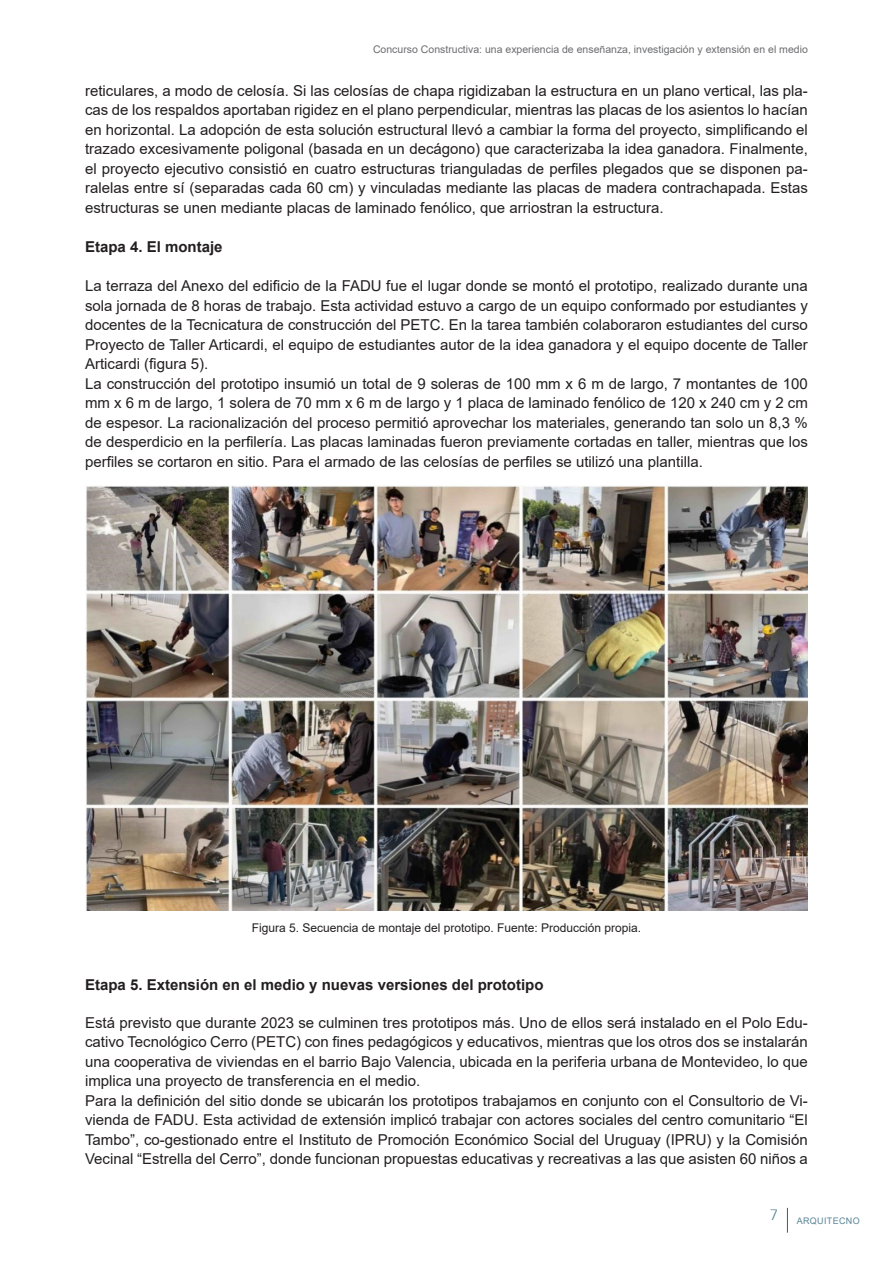
<style>
.page{position:relative;width:893px;height:1263px;background:#fff}
.page>*{position:absolute;margin:0;border:0;box-sizing:border-box;transform-origin:0 0}
.texto{font:15px/19.5px "Arial";color:#231f20;text-align:justify}
.titulo_2-contenido{font:700 15px "Arial";color:#231f20}
.epigrafe{font:12px "Arial";color:#231f20}
.t1{font:10.5px "Arial";color:#6c6d70}
.t2{font:9px "Arial";letter-spacing:.035em;color:#5a8595}
</style>
<div class="page">
<svg style="left:787px;top:1208px;width:1px;height:25px"></svg>
<img style="left:85px;top:486px;width:723px;height:425px">
<p class="t1" style="left:373px;top:42px;width:436px">Concurso Constructiva: una experiencia de enseñanza, investigación y extensión en el medio</p>
<p class="texto" style="left:85px;top:81px;width:724px">reticulares, a modo de celosía. Si las celosías de chapa rigidizaban la estructura en un plano vertical, las pla&shy;cas de los respaldos aportaban rigidez en el plano perpendicular, mientras las placas de los asientos lo hacían en horizontal. La adopción de esta solución estructural llevó a cambiar la forma del proyecto, simplificando el trazado excesivamente poligonal (basada en un decágono) que caracterizaba la idea ganadora. Finalmente, el proyecto ejecutivo consistió en cuatro estructuras trianguladas de perfiles plegados que se disponen pa&shy;ralelas entre sí (separadas cada 60 cm) y vinculadas mediante las placas de madera contrachapada. Estas estructuras se unen mediante placas de laminado fenólico, que arriostran la estructura.</p>
<p class="titulo_2-contenido" style="left:85px;top:236px;width:139px">Etapa 4. El montaje</p>
<p class="texto" style="left:85px;top:276px;width:724px">La terraza del Anexo del edificio de la FADU fue el lugar donde se montó el prototipo, realizado durante una sola jornada de 8 horas de trabajo. Esta actividad estuvo a cargo de un equipo conformado por estudiantes y docentes de la Tecnicatura de construcción del PETC. En la tarea también colaboraron estudiantes del curso Proyecto de Taller Articardi, el equipo de estudiantes autor de la idea ganadora y el equipo docente de Taller Articardi (figura 5).</p>
<p class="texto" style="left:85px;top:373px;width:724px">La construcción del prototipo insumió un total de 9 soleras de 100 mm x 6 m de largo, 7 montantes de 100 mm x 6 m de largo, 1 solera de 70 mm x 6 m de largo y 1 placa de laminado fenólico de 120 x 240 cm y 2 cm de espesor. La racionalización del proceso permitió aprovechar los materiales, generando tan solo un 8,3 % de desperdicio en la perfilería. Las placas laminadas fueron previamente cortadas en taller, mientras que los perfiles se cortaron en sitio. Para el armado de las celosías de perfiles se utilizó una plantilla.</p>
<p class="epigrafe" style="left:252px;top:919px;width:391px">Figura 5. Secuencia de montaje del prototipo. Fuente: Producción propia.</p>
<p class="titulo_2-contenido" style="left:85px;top:974px;width:460px">Etapa 5. Extensión en el medio y nuevas versiones del prototipo</p>
<p class="texto" style="left:85px;top:1012px;width:724px">Está previsto que durante 2023 se culminen tres prototipos más. Uno de ellos será instalado en el Polo Edu&shy;cativo Tecnológico Cerro (PETC) con fines pedagógicos y educativos, mientras que los otros dos se instalarán una cooperativa de viviendas en el barrio Bajo Valencia, ubicada en la periferia urbana de Montevideo, lo que implica una proyecto de transferencia en el medio.</p>
<p class="texto" style="left:85px;top:1090px;width:724px">Para la definición del sitio donde se ubicarán los prototipos trabajamos en conjunto con el Consultorio de Vi&shy;vienda de FADU. Esta actividad de extensión implicó trabajar con actores sociales del centro comunitario “El Tambo”, co-gestionado entre el Instituto de Promoción Económico Social del Uruguay (IPRU) y la Comisión Vecinal “Estrella del Cerro”, donde funcionan propuestas educativas y recreativas a las que asisten 60 niños a</p>
<p class="t2" style="left:770px;top:1214px;width:91px"><sup>7</sup> ARQUITECNO</p>
</div>
